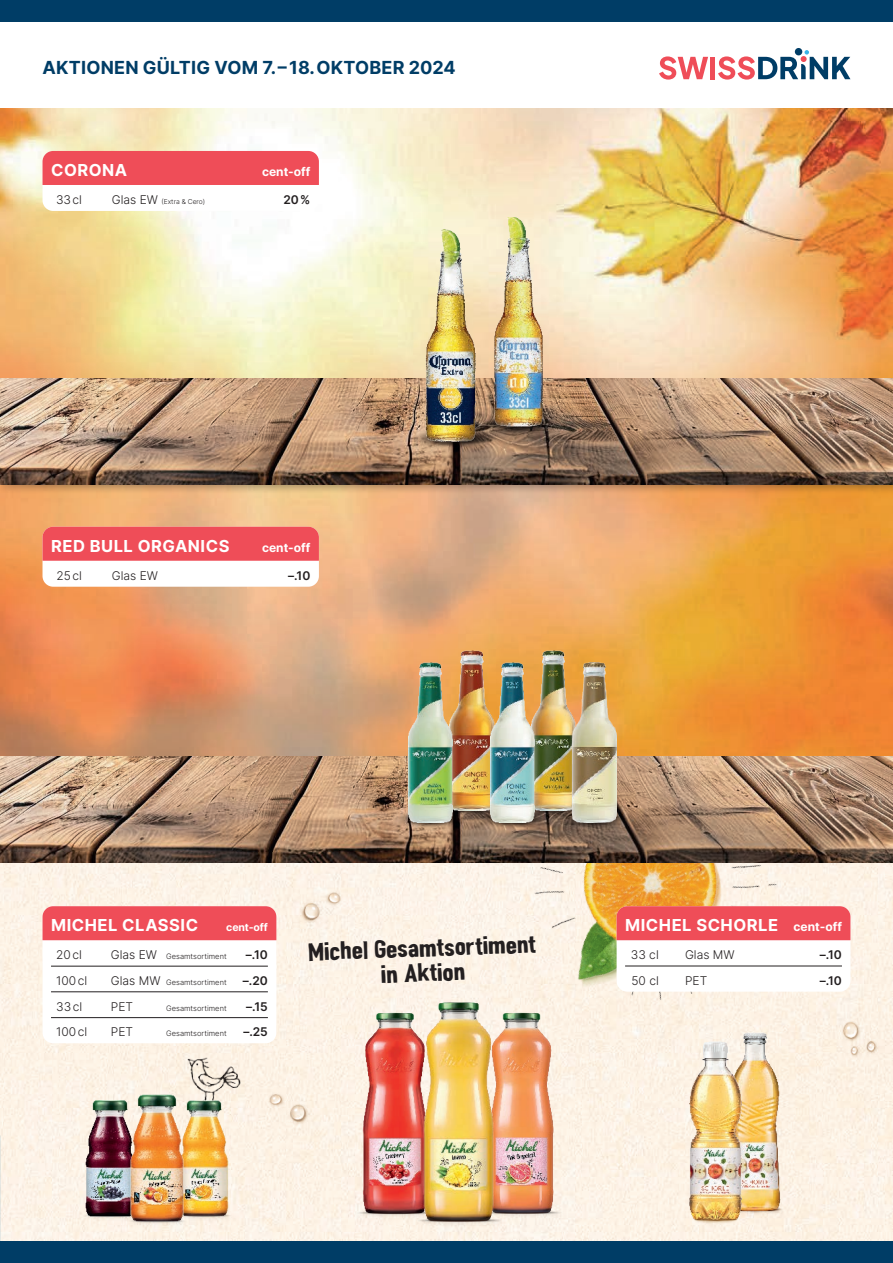
<style>
.page{position:relative;width:893px;height:1263px;background:#fff}
.page>*{position:absolute;margin:0;border:0;box-sizing:border-box;transform-origin:0 0}
.t1{font:24.75px/24.8px "Peperoncino Sans";color:#231f20;text-align:center}
.t2{font:700 18px "Inter";letter-spacing:.01em;color:#003d66}
.t3{font:700 16.5px "Inter";letter-spacing:.03em;color:#fff}
.t4{font:300 12px "Inter";color:#231f20}
.t5{font:600 12px "Inter";color:#231f20}
.t6{font:700 12px "Inter";color:#fff}
.t7{font:700 10.5px "Inter";letter-spacing:-.01em;color:#fff}
.t8{font:300 7.5px "Inter";color:#231f20}
.t9{font:300 6.75px "Inter";color:#231f20}
.s1{font-size:12px}
</style>
<div class="page">
<img style="left:0;top:108px;width:893px;height:649px">
<div style="left:0;top:863px;width:893px;height:379px;background:#fdf2e6"></div>
<img style="left:510px;top:863px;width:295px;height:211px">
<div style="left:303px;top:866px;width:59px;height:56px;background:#fdf3e7"></div>
<img style="left:286px;top:892px;width:49px;height:44px">
<div style="left:254px;top:1068px;width:52px;height:55px;background:#fdf2e4"></div>
<img style="left:275px;top:1094px;width:49px;height:43px">
<img style="left:167px;top:1043px;width:87px;height:82px">
<img style="left:820px;top:995px;width:73px;height:80px">
<img style="left:495px;top:976px;width:54px;height:13px">
<img style="left:757px;top:1215px;width:33px;height:9px">
<img style="left:757px;top:1024px;width:33px;height:191px">
<img style="left:674px;top:1023px;width:83px;height:219px">
<img style="left:681px;top:1037px;width:69px;height:192px">
<div style="left:617px;top:906px;width:233px;height:86px;background:#fff;border-radius:11px"></div>
<div style="left:617px;top:906px;width:233px;height:34px;background:#ef4d58"></div>
<hr style="left:625px;top:966px;width:217px;height:1px;background:#231f20">
<div style="left:43px;top:906px;width:233px;height:137px;background:#fff;border-radius:11px"></div>
<div style="left:43px;top:906px;width:233px;height:34px;background:#ef4d58"></div>
<hr style="left:51px;top:966px;width:217px;height:1px;background:#231f20">
<hr style="left:51px;top:991px;width:217px;height:1px;background:#231f20">
<hr style="left:51px;top:1017px;width:217px;height:1px;background:#231f20">
<div style="left:69px;top:1086px;width:44px;height:148px;background:#fdf3e6"></div>
<img style="left:73px;top:1095px;width:40px;height:125px">
<img style="left:201px;top:1086px;width:44px;height:148px">
<img style="left:201px;top:1096px;width:37px;height:125px">
<img style="left:113px;top:1079px;width:88px;height:161px">
<img style="left:120px;top:1091px;width:73px;height:134px">
<div style="left:328px;top:1009px;width:57px;height:216px;background:#fdf2e5"></div>
<img style="left:348px;top:1009px;width:37px;height:209px">
<div style="left:531px;top:1009px;width:44px;height:216px;background:#fcf3e7"></div>
<img style="left:531px;top:1009px;width:36px;height:208px">
<img style="left:385px;top:998px;width:146px;height:236px">
<img style="left:407px;top:998px;width:103px;height:227px">
<svg style="left:0;top:757px;width:893px;height:106px;background:#a08168"></svg>
<svg style="left:0;top:485px;width:893px;height:9px;background:#d69e67"></svg>
<img style="left:0;top:378px;width:893px;height:107px">
<img style="left:450px;top:650px;width:44px;height:158px">
<img style="left:388px;top:807px;width:87px;height:22px">
<img style="left:408px;top:662px;width:45px;height:160px">
<img style="left:531px;top:650px;width:44px;height:158px">
<img style="left:469px;top:808px;width:81px;height:22px">
<img style="left:490px;top:662px;width:45px;height:160px">
<img style="left:550px;top:808px;width:88px;height:22px">
<img style="left:572px;top:662px;width:44px;height:160px">
<div style="left:43px;top:527px;width:276px;height:60px;background:#fff;border-radius:11px"></div>
<div style="left:43px;top:527px;width:276px;height:34px;background:#ef4d58"></div>
<div style="left:43px;top:151px;width:276px;height:60px;background:#fff;border-radius:11px"></div>
<div style="left:43px;top:151px;width:276px;height:34px;background:#ef4d58"></div>
<img style="left:0;top:1175px;width:11px;height:30px">
<img style="left:480px;top:411px;width:89px;height:25px">
<img style="left:494px;top:217px;width:49px;height:210px">
<img style="left:401px;top:425px;width:103px;height:26px">
<img style="left:425px;top:220px;width:55px;height:221px">
<div style="left:0;top:0;width:893px;height:21px;background:#003d66"></div>
<div style="left:0;top:1242px;width:893px;height:21px;background:#003d66"></div>
<svg style="left:659px;top:56px;width:49px;height:24px"></svg>
<div style="left:710px;top:57px;width:5px;height:22px;background:#ef4d58"></div>
<div style="left:795px;top:48px;width:7px;height:7px;background:#003d66;border-radius:50%"></div>
<svg style="left:718px;top:50px;width:132px;height:30px"></svg>
<svg style="left:0;top:420px;width:1px;height:20px"></svg>
<h2 class="t2" style="left:43px;top:54px;width:415px">AKTIONEN GÜLTIG VOM 7.–18.OKTOBER 2024</h2>
<h3 class="t3" style="left:51px;top:158px;width:78px">CORONA</h3>
<h3 class="t6" style="left:262px;top:163px;width:50px">cent-off</h3>
<h3 class="t4" style="left:56px;top:191px;width:28px">33cl</h3>
<p class="t9" style="left:112px;top:197px;width:95px"><span class="s1">Glas EW</span> (Extra &amp; Cero)</p>
<h3 class="t5" style="left:283px;top:191px;width:29px">20%</h3>
<h3 class="t3" style="left:51px;top:533px;width:180px">RED BULL ORGANICS</h3>
<h3 class="t6" style="left:262px;top:538px;width:50px">cent-off</h3>
<h3 class="t4" style="left:57px;top:567px;width:27px">25cl</h3>
<h3 class="t4" style="left:112px;top:567px;width:48px">Glas EW</h3>
<h3 class="t5" style="left:288px;top:566px;width:24px">–.10</h3>
<h3 class="t3" style="left:51px;top:913px;width:149px">MICHEL CLASSIC</h3>
<h3 class="t7" style="left:226px;top:919px;width:43px">cent-off</h3>
<h3 class="t4" style="left:56px;top:946px;width:27px">20cl</h3>
<p class="t8" style="left:111px;top:951px;width:117px"><span class="s1">Glas EW</span> Gesamtsortiment</p>
<h3 class="t5" style="left:246px;top:946px;width:24px">–.10</h3>
<h3 class="t4" style="left:56px;top:972px;width:33px">100cl</h3>
<p class="t8" style="left:111px;top:977px;width:117px"><span class="s1">Glas MW</span> Gesamtsortiment</p>
<h3 class="t5" style="left:243px;top:971px;width:26px">–.20</h3>
<h3 class="t4" style="left:56px;top:998px;width:28px">33cl</h3>
<h3 class="t4" style="left:111px;top:998px;width:24px">PET</h3>
<p class="t8" style="left:166px;top:1002px;width:62px">Gesamtsortiment</p>
<h3 class="t5" style="left:246px;top:997px;width:23px">–.15</h3>
<h3 class="t4" style="left:56px;top:1023px;width:33px">100cl</h3>
<h3 class="t4" style="left:111px;top:1023px;width:24px">PET</h3>
<p class="t8" style="left:166px;top:1028px;width:62px">Gesamtsortiment</p>
<h3 class="t5" style="left:243px;top:1023px;width:26px">–.25</h3>
<h1 class="t1" style="left:308px;top:939px;width:230px;rotate:-2deg">Michel Gesamtsortiment in Aktion</h1>
<h3 class="t3" style="left:625px;top:913px;width:218px">MICHEL SCHORLE <span class="s1">cent-off</span></h3>
<h3 class="t4" style="left:631px;top:946px;width:29px">33 cl</h3>
<h3 class="t4" style="left:685px;top:946px;width:51px">Glas MW</h3>
<h3 class="t5" style="left:820px;top:946px;width:24px">–.10</h3>
<h3 class="t4" style="left:631px;top:972px;width:29px">50 cl</h3>
<h3 class="t4" style="left:685px;top:972px;width:24px">PET</h3>
<h3 class="t5" style="left:820px;top:971px;width:24px">–.10</h3>
</div>
